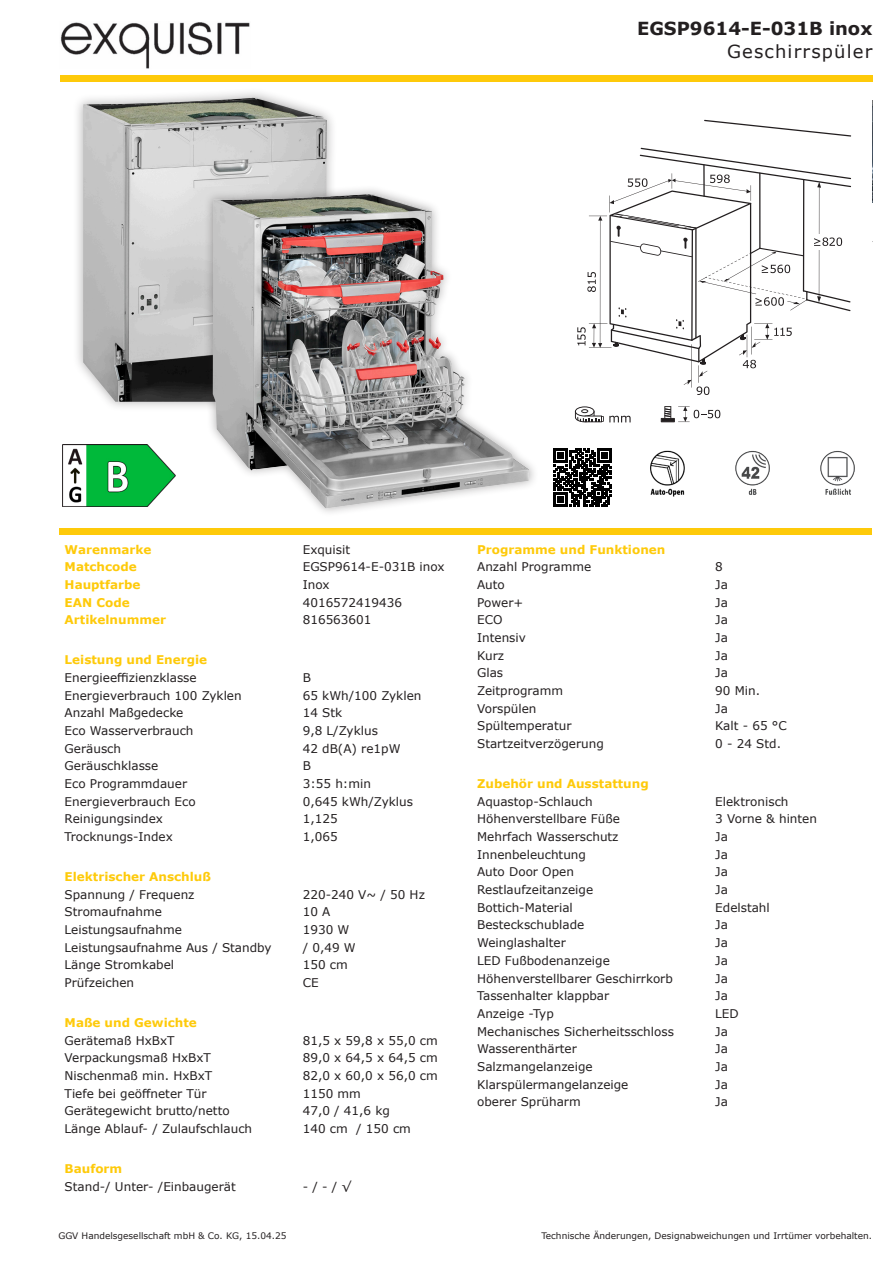
<style>
.page{position:relative;width:893px;height:1263px;background:#fff}
.page>*{position:absolute;margin:0;border:0;box-sizing:border-box;transform-origin:0 0}
.t1{font:700 18px "Verdana";color:#231f20}
.t2{font:18px "Verdana";letter-spacing:.065em;color:#231f20}
.t3{font:12px "Verdana";color:#231f20}
.t4{font:700 12px "Verdana";color:#feca0a}
.t5{font:9px "Verdana";color:#231f20}
</style>
<div class="page">
<img style="left:820px;top:451px;width:35px;height:44px">
<img style="left:735px;top:451px;width:35px;height:44px">
<img style="left:650px;top:450px;width:35px;height:47px">
<svg style="left:553px;top:449px;width:59px;height:58px"></svg>
<img style="left:60px;top:22px;width:190px;height:47px">
<div style="left:60px;top:75px;width:812px;height:6px;background:#feca0a"></div>
<div style="left:60px;top:528px;width:812px;height:6px;background:#feca0a"></div>
<svg style="left:704px;top:120px;width:147px;height:17px"></svg>
<svg style="left:577px;top:148px;width:274px;height:247px"></svg>
<svg style="left:575px;top:406px;width:56px;height:16px"></svg>
<hr style="left:661px;top:418px;width:14px;height:4px;background:#2e2a2b">
<svg style="left:662px;top:406px;width:58px;height:17px"></svg>
<div style="left:73px;top:87px;width:264px;height:325px;background:#231f20;opacity:.35"></div>
<img style="left:83px;top:98px;width:244px;height:304px">
<div style="left:203px;top:184px;width:335px;height:333px;background:#231f20;opacity:.35"></div>
<img style="left:213px;top:194px;width:316px;height:315px">
<img style="left:63px;top:445px;width:112px;height:62px">
<h1 class="t1" style="left:637px;top:16px;width:237px">EGSP9614-E-031B inox</h1>
<h1 class="t2" style="left:727px;top:39px;width:147px">Geschirrspüler</h1>
<p class="t4" style="left:65px;top:541px;width:88px">Warenmarke</p>
<p class="t3" style="left:303px;top:541px;width:49px">Exquisit</p>
<p class="t4" style="left:65px;top:558px;width:74px">Matchcode</p>
<p class="t3" style="left:303px;top:559px;width:143px">EGSP9614-E-031B inox</p>
<p class="t4" style="left:65px;top:576px;width:77px">Hauptfarbe</p>
<p class="t3" style="left:303px;top:576px;width:28px">Inox</p>
<p class="t4" style="left:65px;top:594px;width:67px">EAN Code</p>
<p class="t3" style="left:303px;top:594px;width:101px">4016572419436</p>
<p class="t4" style="left:65px;top:611px;width:103px">Artikelnummer</p>
<p class="t3" style="left:303px;top:612px;width:70px">816563601</p>
<p class="t4" style="left:65px;top:651px;width:144px">Leistung und Energie</p>
<p class="t3" style="left:65px;top:669px;width:134px">Energieeffizienzklasse</p>
<p class="t3" style="left:303px;top:669px;width:10px">B</p>
<p class="t3" style="left:65px;top:687px;width:179px">Energieverbrauch 100 Zyklen</p>
<p class="t3" style="left:303px;top:687px;width:120px">65 kWh/100 Zyklen</p>
<p class="t3" style="left:65px;top:705px;width:120px">Anzahl Maßgedecke</p>
<p class="t3" style="left:303px;top:705px;width:41px">14 Stk</p>
<p class="t3" style="left:65px;top:722px;width:130px">Eco Wasserverbrauch</p>
<p class="t3" style="left:303px;top:722px;width:77px">9,8 L/Zyklus</p>
<p class="t3" style="left:65px;top:740px;width:58px">Geräusch</p>
<p class="t3" style="left:303px;top:740px;width:99px">42 dB(A) re1pW</p>
<p class="t3" style="left:65px;top:758px;width:95px">Geräuschklasse</p>
<p class="t3" style="left:303px;top:758px;width:10px">B</p>
<p class="t3" style="left:65px;top:775px;width:124px">Eco Programmdauer</p>
<p class="t3" style="left:303px;top:775px;width:70px">3:55 h:min</p>
<p class="t3" style="left:65px;top:793px;width:133px">Energieverbrauch Eco</p>
<p class="t3" style="left:303px;top:793px;width:112px">0,645 kWh/Zyklus</p>
<p class="t3" style="left:65px;top:811px;width:100px">Reinigungsindex</p>
<p class="t3" style="left:303px;top:811px;width:36px">1,125</p>
<p class="t3" style="left:65px;top:828px;width:110px">Trocknungs-Index</p>
<p class="t3" style="left:303px;top:828px;width:36px">1,065</p>
<p class="t4" style="left:65px;top:868px;width:148px">Elektrischer Anschluß</p>
<p class="t3" style="left:65px;top:886px;width:131px">Spannung / Frequenz</p>
<p class="t3" style="left:303px;top:886px;width:124px">220-240 V~ / 50 Hz</p>
<p class="t3" style="left:65px;top:904px;width:99px">Stromaufnahme</p>
<p class="t3" style="left:303px;top:904px;width:29px">10 A</p>
<p class="t3" style="left:65px;top:921px;width:119px">Leistungsaufnahme</p>
<p class="t3" style="left:303px;top:921px;width:48px">1930 W</p>
<p class="t3" style="left:65px;top:939px;width:209px">Leistungsaufnahme Aus / Standby</p>
<p class="t3" style="left:303px;top:939px;width:55px">/ 0,49 W</p>
<p class="t3" style="left:65px;top:957px;width:111px">Länge Stromkabel</p>
<p class="t3" style="left:303px;top:957px;width:47px">150 cm</p>
<p class="t3" style="left:65px;top:974px;width:71px">Prüfzeichen</p>
<p class="t3" style="left:303px;top:974px;width:17px">CE</p>
<p class="t4" style="left:65px;top:1014px;width:134px">Maße und Gewichte</p>
<p class="t3" style="left:65px;top:1032px;width:112px">Gerätemaß HxBxT</p>
<p class="t3" style="left:303px;top:1032px;width:137px">81,5 x 59,8 x 55,0 cm</p>
<p class="t3" style="left:65px;top:1050px;width:148px">Verpackungsmaß HxBxT</p>
<p class="t3" style="left:303px;top:1050px;width:137px">89,0 x 64,5 x 64,5 cm</p>
<p class="t3" style="left:65px;top:1067px;width:149px">Nischenmaß min. HxBxT</p>
<p class="t3" style="left:303px;top:1067px;width:137px">82,0 x 60,0 x 56,0 cm</p>
<p class="t3" style="left:65px;top:1085px;width:144px">Tiefe bei geöffneter Tür</p>
<p class="t3" style="left:303px;top:1085px;width:60px">1150 mm</p>
<p class="t3" style="left:65px;top:1103px;width:167px">Gerätegewicht brutto/netto</p>
<p class="t3" style="left:303px;top:1103px;width:89px">47,0 / 41,6 kg</p>
<p class="t3" style="left:65px;top:1120px;width:189px">Länge Ablauf- / Zulaufschlauch</p>
<p class="t3" style="left:303px;top:1120px;width:110px">140 cm / 150 cm</p>
<p class="t4" style="left:65px;top:1160px;width:59px">Bauform</p>
<p class="t3" style="left:65px;top:1178px;width:173px">Stand-/ Unter- /Einbaugerät</p>
<p class="t3" style="left:303px;top:1178px;width:50px">- / - / √</p>
<p class="t4" style="left:477px;top:541px;width:190px">Programme und Funktionen</p>
<p class="t3" style="left:477px;top:559px;width:116px">Anzahl Programme</p>
<p class="t3" style="left:715px;top:559px;width:9px">8</p>
<p class="t3" style="left:477px;top:576px;width:29px">Auto</p>
<p class="t3" style="left:715px;top:576px;width:14px">Ja</p>
<p class="t3" style="left:477px;top:594px;width:48px">Power+</p>
<p class="t3" style="left:715px;top:594px;width:14px">Ja</p>
<p class="t3" style="left:477px;top:612px;width:27px">ECO</p>
<p class="t3" style="left:715px;top:612px;width:14px">Ja</p>
<p class="t3" style="left:477px;top:629px;width:50px">Intensiv</p>
<p class="t3" style="left:715px;top:629px;width:14px">Ja</p>
<p class="t3" style="left:477px;top:647px;width:29px">Kurz</p>
<p class="t3" style="left:715px;top:647px;width:14px">Ja</p>
<p class="t3" style="left:477px;top:665px;width:28px">Glas</p>
<p class="t3" style="left:715px;top:665px;width:14px">Ja</p>
<p class="t3" style="left:477px;top:682px;width:87px">Zeitprogramm</p>
<p class="t3" style="left:715px;top:682px;width:46px">90 Min.</p>
<p class="t3" style="left:477px;top:700px;width:61px">Vorspülen</p>
<p class="t3" style="left:715px;top:700px;width:14px">Ja</p>
<p class="t3" style="left:477px;top:718px;width:96px">Spültemperatur</p>
<p class="t3" style="left:715px;top:718px;width:73px">Kalt - 65 °C</p>
<p class="t3" style="left:477px;top:735px;width:128px">Startzeitverzögerung</p>
<p class="t3" style="left:715px;top:735px;width:67px">0 - 24 Std.</p>
<p class="t4" style="left:477px;top:775px;width:173px">Zubehör und Ausstattung</p>
<p class="t3" style="left:477px;top:793px;width:117px">Aquastop-Schlauch</p>
<p class="t3" style="left:715px;top:793px;width:75px">Elektronisch</p>
<p class="t3" style="left:477px;top:811px;width:144px">Höhenverstellbare Füße</p>
<p class="t3" style="left:715px;top:811px;width:103px">3 Vorne &amp; hinten</p>
<p class="t3" style="left:477px;top:828px;width:143px">Mehrfach Wasserschutz</p>
<p class="t3" style="left:715px;top:828px;width:14px">Ja</p>
<p class="t3" style="left:477px;top:846px;width:110px">Innenbeleuchtung</p>
<p class="t3" style="left:715px;top:846px;width:14px">Ja</p>
<p class="t3" style="left:477px;top:864px;width:98px">Auto Door Open</p>
<p class="t3" style="left:715px;top:864px;width:14px">Ja</p>
<p class="t3" style="left:477px;top:881px;width:117px">Restlaufzeitanzeige</p>
<p class="t3" style="left:715px;top:881px;width:14px">Ja</p>
<p class="t3" style="left:477px;top:899px;width:97px">Bottich-Material</p>
<p class="t3" style="left:715px;top:899px;width:56px">Edelstahl</p>
<p class="t3" style="left:477px;top:917px;width:109px">Besteckschublade</p>
<p class="t3" style="left:715px;top:917px;width:14px">Ja</p>
<p class="t3" style="left:477px;top:934px;width:90px">Weinglashalter</p>
<p class="t3" style="left:715px;top:934px;width:14px">Ja</p>
<p class="t3" style="left:477px;top:952px;width:134px">LED Fußbodenanzeige</p>
<p class="t3" style="left:715px;top:952px;width:14px">Ja</p>
<p class="t3" style="left:477px;top:970px;width:197px">Höhenverstellbarer Geschirrkorb</p>
<p class="t3" style="left:715px;top:970px;width:14px">Ja</p>
<p class="t3" style="left:477px;top:987px;width:134px">Tassenhalter klappbar</p>
<p class="t3" style="left:715px;top:987px;width:14px">Ja</p>
<p class="t3" style="left:477px;top:1005px;width:78px">Anzeige -Typ</p>
<p class="t3" style="left:715px;top:1005px;width:25px">LED</p>
<p class="t3" style="left:477px;top:1023px;width:198px">Mechanisches Sicherheitsschloss</p>
<p class="t3" style="left:715px;top:1023px;width:14px">Ja</p>
<p class="t3" style="left:477px;top:1040px;width:101px">Wasserenthärter</p>
<p class="t3" style="left:715px;top:1040px;width:14px">Ja</p>
<p class="t3" style="left:477px;top:1058px;width:117px">Salzmangelanzeige</p>
<p class="t3" style="left:715px;top:1058px;width:14px">Ja</p>
<p class="t3" style="left:477px;top:1076px;width:153px">Klarspülermangelanzeige</p>
<p class="t3" style="left:715px;top:1076px;width:14px">Ja</p>
<p class="t3" style="left:477px;top:1094px;width:105px">oberer Sprüharm</p>
<p class="t3" style="left:715px;top:1094px;width:14px">Ja</p>
<p class="t5" style="left:58px;top:1230px;width:230px">GGV Handelsgesellschaft mbH &amp; Co. KG, 15.04.25</p>
<p class="t5" style="left:541px;top:1230px;width:332px">Technische Änderungen, Designabweichungen und Irrtümer vorbehalten.</p>
</div>
